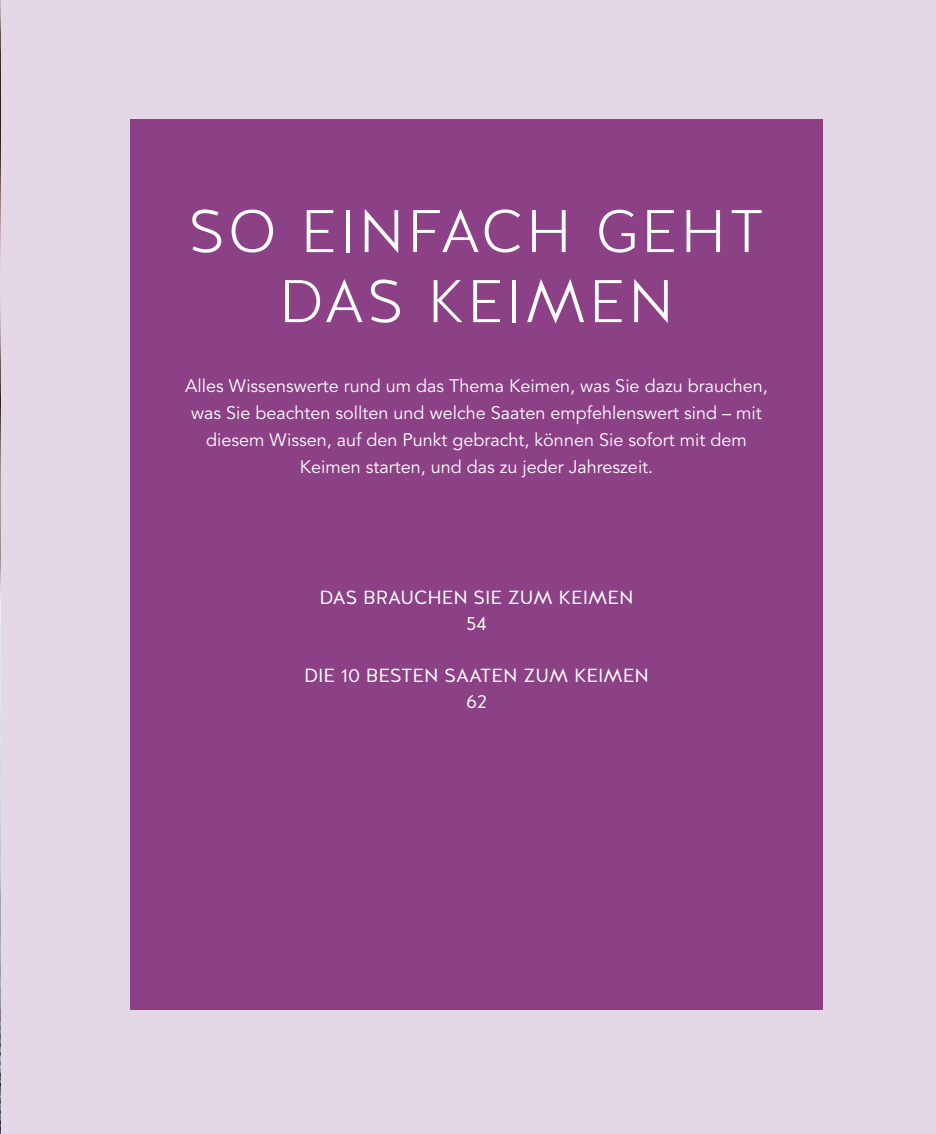
<style>
.page{position:relative;width:936px;height:1134px;background:#fff}
.page>*{position:absolute;margin:0;border:0;box-sizing:border-box;transform-origin:0 0}
.t1{font:300 60px/70px "Halis GR";letter-spacing:.05em;color:#fff;text-align:center}
.t2{font:19px/26px "Halis GR";color:#fff;text-align:center}
.t3{font:18px/27.2px "Avenir LT Std";color:#fff;text-align:center}
</style>
<div class="page">
<div style="left:0;top:0;width:935px;height:1134px;background:#e4d8e7"></div>
<div style="left:130px;top:119px;width:692px;height:890px;background:#8c4187"></div>
<img style="left:0;top:1px;width:1px;height:1132px">
<h1 class="t1" style="left:188px;top:196px;width:577px">SO EINFACH GEHT<br>DAS KEIMEN</h1>
<p class="t3" style="left:185px;top:374px;width:584px">Alles Wissenswerte rund um das Thema Keimen, was Sie dazu brauchen, was Sie beachten sollten und welche Saaten empfehlenswert sind – mit diesem Wissen, auf den Punkt gebracht, können Sie sofort mit dem Keimen starten, und das zu jeder Jahreszeit.</p>
<p class="t2" style="left:319px;top:585px;width:315px">DAS BRAUCHEN SIE ZUM KEIMEN<br>54</p>
<p class="t2" style="left:304px;top:662px;width:346px">DIE 10 BESTEN SAATEN ZUM KEIMEN<br>62</p>
</div>
